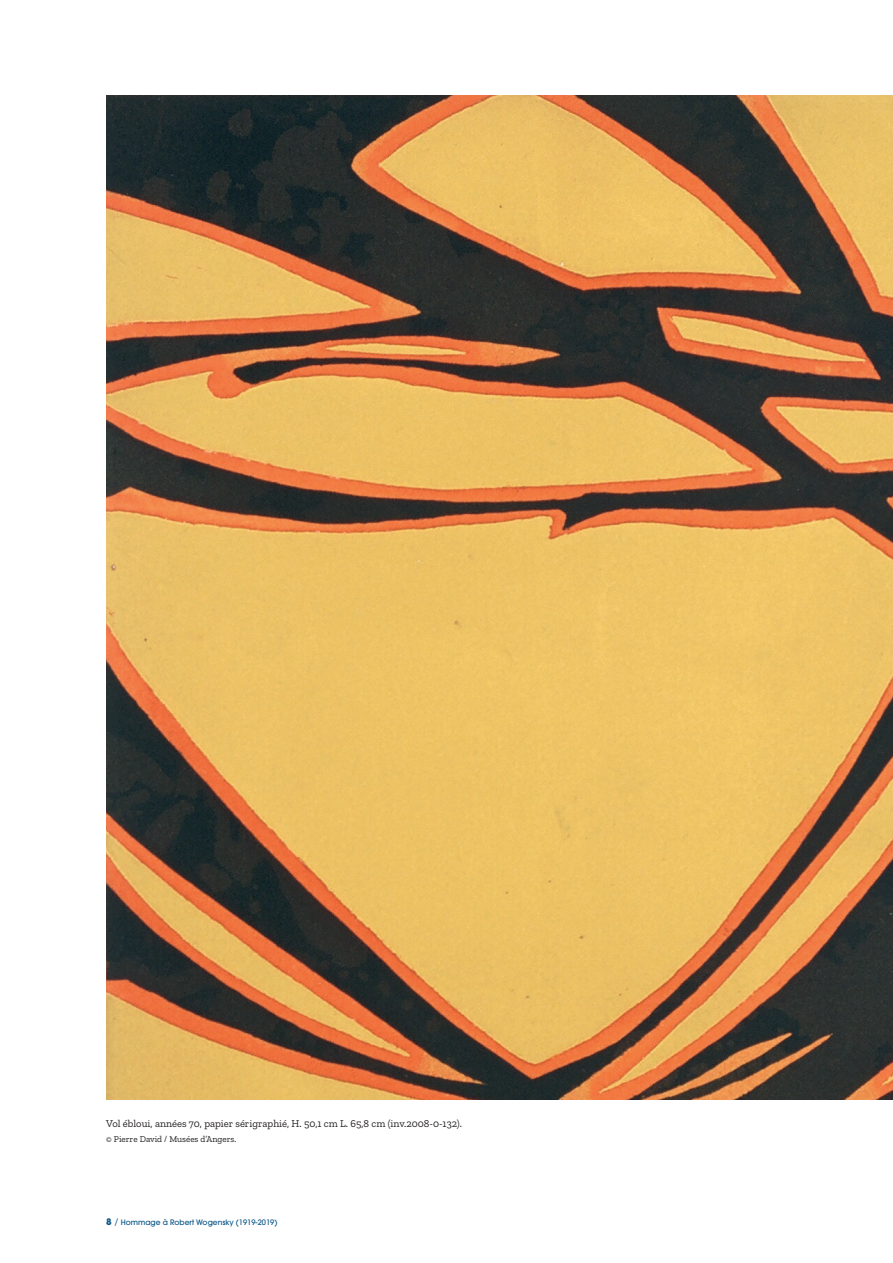
<style>
.page{position:relative;width:893px;height:1263px;background:#fff}
.page>*{position:absolute;margin:0;border:0;box-sizing:border-box;transform-origin:0 0}
.t1{font:10.5px "Zilla Slab";color:#231f20}
.t2{font:9px "Zilla Slab";color:#231f20}
.t3{font:500 7.5px "Avant Garde";color:#075485}
.s1{font-weight:700;font-size:9px}
.s2{font-weight:400;font-size:9px}
</style>
<div class="page">
<img style="left:106px;top:96px;width:787px;height:1003px">
<p class="t1" style="left:106px;top:1117px;width:357px">Vol ébloui, années 70, papier sérigraphié, H. 50,1 cm L. 65,8 cm (inv.2008-0-132).</p>
<p class="t2" style="left:106px;top:1134px;width:131px">© Pierre David / Musées d’Angers.</p>
<p class="t3" style="left:106px;top:1218px;width:173px"><span class="s1">8</span> <span class="s2">/</span> Hommage à Robert Wogensky (1919-2019)</p>
</div>
